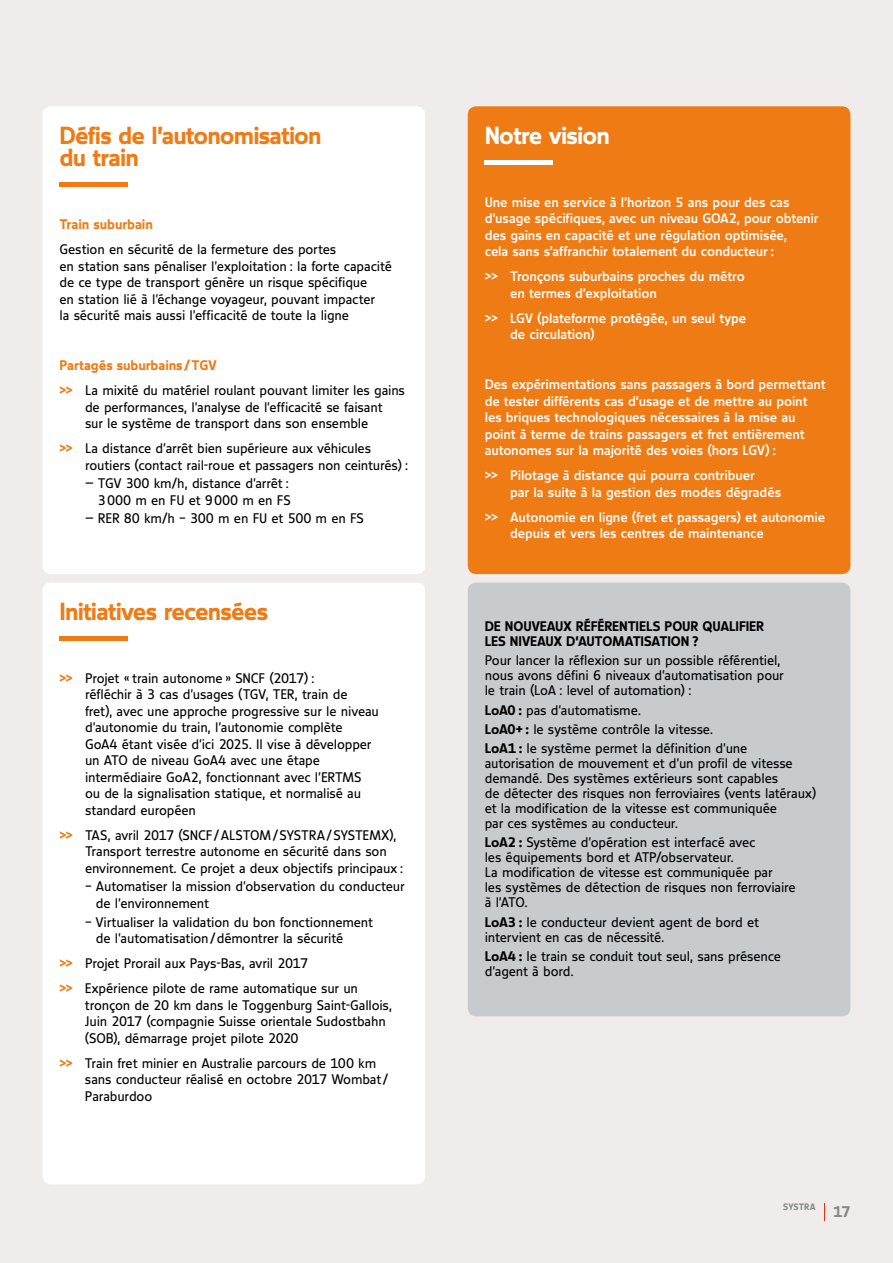
<style>
.page{position:relative;width:893px;height:1263px;background:#f0ecec}
.page>*{position:absolute;margin:0;border:0;box-sizing:border-box;transform-origin:0 0}
.t1{font:24px/22.5px "Speech Bold Tf";letter-spacing:-.035em;color:#ef7b15}
.t2{font:24px "Speech Bold Tf";letter-spacing:-.035em;color:#fff}
.t3{font:15px "Speech Bold Tf";color:#878787}
.t4{font:13.5px/16.5px "Speech Book Tf";letter-spacing:-.015em;color:#000}
.t5{font:13.5px/16.5px "Speech Medium Tf";letter-spacing:-.01em;color:#fff}
.t6{font:13.5px/15px "Speech Bold Tf";letter-spacing:-.01em;color:#000}
.t7{font:13.5px "Speech Bold Tf";letter-spacing:-.01em;color:#ef7b15}
.t8{font:9px "Speech Bold Tf";letter-spacing:-.005em;color:#878787}
.s1{font-family:"Speech Bold Tf";color:#ef7b15}
.s2{font-family:"Speech Bold Tf"}
</style>
<div class="page">
<div style="left:43px;top:106px;width:382px;height:468px;background:#fff;border-radius:9px"></div>
<hr style="left:60px;top:183px;width:68px;height:4px;background:#ef7b15">
<div style="left:43px;top:583px;width:382px;height:601px;background:#fff;border-radius:9px"></div>
<div style="left:60px;top:636px;width:68px;height:5px;background:#ef7b15"></div>
<div style="left:468px;top:106px;width:382px;height:468px;background:#ef7b15;border-radius:9px"></div>
<div style="left:485px;top:160px;width:68px;height:5px;background:#fff"></div>
<div style="left:468px;top:583px;width:382px;height:433px;background:#c8cbce;border-radius:9px"></div>
<svg style="left:824px;top:1203px;width:1px;height:17px"></svg>
<h1 class="t1" style="left:60px;top:124px;width:264px">Défis de l’autonomisation du train</h1>
<p class="t7" style="left:60px;top:216px;width:95px">Train suburbain</p>
<p class="t4" style="left:60px;top:241px;width:334px">Gestion en sécurité de la fermeture des portes<br>en station sans pénaliser l’exploitation : la forte capacité de ce type de transport génère un risque spécifique<br>en station lié à l’échange voyageur, pouvant impacter<br>la sécurité mais aussi l’efficacité de toute la ligne</p>
<p class="t7" style="left:60px;top:357px;width:158px">Partagés suburbains/TGV</p>
<p class="t4" style="left:85px;top:382px;width:322px;text-indent:-26px"><span class="s1">&gt;&gt;</span> La mixité du matériel roulant pouvant limiter les gains de performances, l’analyse de l’efficacité se faisant<br>sur le système de transport dans son ensemble</p>
<p class="t4" style="left:85px;top:440px;width:325px;text-indent:-26px"><span class="s1">&gt;&gt;</span> La distance d’arrêt bien supérieure aux véhicules routiers (contact rail-roue et passagers non ceinturés) :</p>
<p class="t4" style="left:85px;top:475px;width:207px;text-align:right">— TGV 300 km/h, distance d’arrêt :<br>3000 m en FU et 9000 m en FS</p>
<p class="t4" style="left:85px;top:510px;width:281px">— RER 80 km/h – 300 m en FU et 500 m en FS</p>
<h1 class="t1" style="left:60px;top:600px;width:210px">Initiatives recensées</h1>
<p class="t4" style="left:85px;top:670px;width:295px;text-indent:-26px"><span class="s1">&gt;&gt;</span> Projet « train autonome » SNCF (2017) :<br>réfléchir à 3 cas d’usages (TGV, TER, train de<br>fret), avec une approche progressive sur le niveau d’autonomie du train, l’autonomie complète<br>GoA4 étant visée d’ici 2025. Il vise à développer un ATO de niveau GoA4 avec une étape intermédiaire GoA2, fonctionnant avec l’ERTMS ou de la signalisation statique, et normalisé au standard européen</p>
<p class="t4" style="left:85px;top:827px;width:320px;text-indent:-26px"><span class="s1">&gt;&gt;</span> TAS, avril 2017 (SNCF/ALSTOM/SYSTRA/SYSTEMX),<br>Transport terrestre autonome en sécurité dans son environnement. Ce projet a deux objectifs principaux :</p>
<p class="t4" style="left:96px;top:878px;width:310px;text-indent:-11px">– Automatiser la mission d’observation du conducteur de l’environnement</p>
<p class="t4" style="left:96px;top:913px;width:279px;text-indent:-11px">– Virtualiser la validation du bon fonctionnement de l’automatisation/démontrer la sécurité</p>
<p class="t4" style="left:59px;top:951px;width:300px;line-height:25px"><span class="s1">&gt;&gt;</span> Projet Prorail aux Pays-Bas, avril 2017<br><span class="s1">&gt;&gt;</span> Expérience pilote de rame automatique sur un</p>
<p class="t4" style="left:85px;top:996px;width:309px">tronçon de 20 km dans le Toggenburg Saint-Gallois,<br>Juin 2017 (compagnie Suisse orientale Sudostbahn (SOB), démarrage projet pilote 2020</p>
<p class="t4" style="left:85px;top:1054px;width:305px;text-indent:-26px"><span class="s1">&gt;&gt;</span> Train fret minier en Australie parcours de 100 km sans conducteur réalisé en octobre 2017 Wombat/<br>Paraburdoo</p>
<h1 class="t2" style="left:485px;top:121px;width:127px">Notre vision</h1>
<p class="t5" style="left:485px;top:193px;width:335px">Une mise en service à l’horizon 5 ans pour des cas d’usage spécifiques, avec un niveau GOA2, pour obtenir des gains en capacité et une régulation optimisée,<br>cela sans s’affranchir totalement du conducteur :</p>
<p class="t5" style="left:510px;top:268px;width:236px;text-indent:-26px">&gt;&gt; Tronçons suburbains proches du métro en termes d’exploitation</p>
<p class="t5" style="left:510px;top:309px;width:238px;text-indent:-26px">&gt;&gt; LGV (plateforme protégée, un seul type de circulation)</p>
<p class="t5" style="left:485px;top:376px;width:342px">Des expérimentations sans passagers à bord permettant de tester différents cas d’usage et de mettre au point les briques technologiques nécessaires à la mise au point à terme de trains passagers et fret entièrement autonomes sur la majorité des voies (hors LGV) :</p>
<p class="t5" style="left:510px;top:467px;width:272px;text-indent:-26px">&gt;&gt; Pilotage à distance qui pourra contribuer<br>par la suite à la gestion des modes dégradés</p>
<p class="t5" style="left:510px;top:508px;width:316px;text-indent:-26px">&gt;&gt; Autonomie en ligne (fret et passagers) et autonomie depuis et vers les centres de maintenance</p>
<p class="t6" style="left:485px;top:619px;width:281px">DE NOUVEAUX RÉFÉRENTIELS POUR QUALIFIER<br>LES NIVEAUX D’AUTOMATISATION ?</p>
<p class="t4" style="left:485px;top:653px;width:301px;line-height:15px">Pour lancer la réflexion sur un possible référentiel, nous avons défini 6 niveaux d’automatisation pour le train (LoA : level of automation) :</p>
<p class="t4" style="left:485px;top:700px;width:264px;line-height:19.2px"><span class="s2">LoA0 :</span> pas d’automatisme.<br><span class="s2">LoA0+ :</span> le système contrôle la vitesse.<br><span class="s2">LoA1 :</span> le système permet la définition d’une</p>
<p class="t4" style="left:485px;top:756px;width:333px;line-height:15px">autorisation de mouvement et d’un profil de vitesse demandé. Des systèmes extérieurs sont capables<br>de détecter des risques non ferroviaires (vents latéraux) et la modification de la vitesse est communiquée<br>par ces systèmes au conducteur.</p>
<p class="t4" style="left:485px;top:835px;width:313px;line-height:15px"><span class="s2">LoA2 :</span> Système d’opération est interfacé avec<br>les équipements bord et ATP/observateur.<br>La modification de vitesse est communiquée par<br>les systèmes de détection de risques non ferroviaire à l’ATO.</p>
<p class="t4" style="left:485px;top:914px;width:276px;line-height:15px"><span class="s2">LoA3 :</span> le conducteur devient agent de bord et intervient en cas de nécessité.</p>
<p class="t4" style="left:485px;top:948px;width:298px;line-height:15px"><span class="s2">LoA4 :</span> le train se conduit tout seul, sans présence d’agent à bord.</p>
<p class="t8" style="left:783px;top:1202px;width:34px">SYSTRA</p>
<p class="t3" style="left:833px;top:1203px;width:19px">17</p>
</div>
